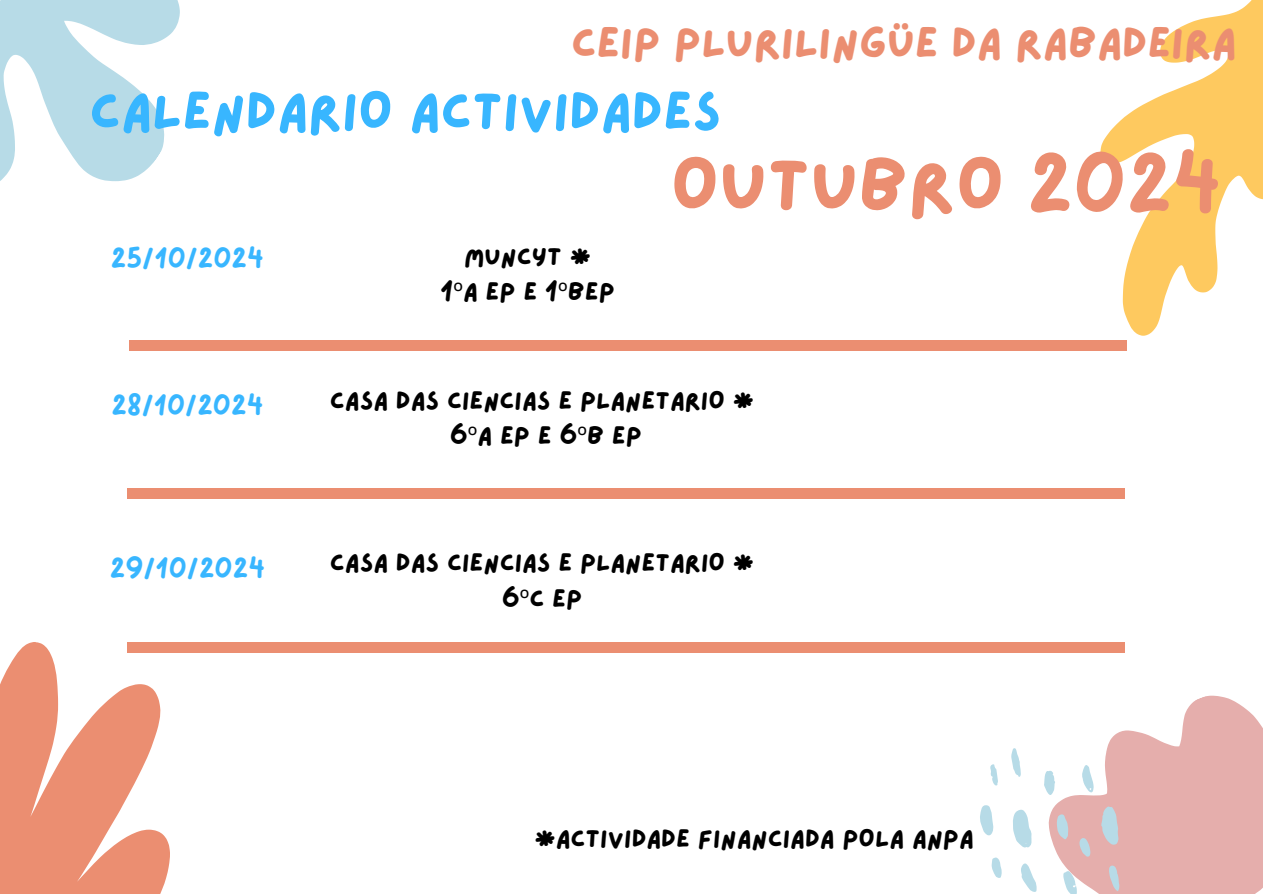
<style>
.page{position:relative;width:1263px;height:894px;background:#fff}
.page>*{position:absolute;margin:0;border:0;box-sizing:border-box;transform-origin:0 0}
.t1{font:75px "Lazydog";color:#eb8e71}
.t2{font:53.85px "Lazydog";color:#38b6ff}
.t3{font:43.5px "Lazydog";color:#eb8e71}
.t4{font:25.5px/35.4px "Lazydog";color:#000;text-align:center}
.t5{font:25.5px "Lazydog";color:#38b6ff}
.s1{font-family:"Noto Sans"}
</style>
<div class="page">
<svg style="left:0;top:642px;width:170px;height:251px"></svg>
<svg style="left:0;top:0;width:180px;height:182px;fill:#b7dbe7"></svg>
<svg style="left:1100px;top:0;width:163px;height:335px"></svg>
<svg style="left:1024px;top:695px;width:239px;height:198px;fill:#e5aeac"></svg>
<svg style="left:1013px;top:808px;width:19px;height:39px"></svg>
<svg style="left:1101px;top:806px;width:18px;height:39px"></svg>
<svg style="left:980px;top:805px;width:13px;height:30px"></svg>
<svg style="left:1021px;top:862px;width:16px;height:29px"></svg>
<svg style="left:1063px;top:870px;width:14px;height:23px"></svg>
<svg style="left:1057px;top:813px;width:11px;height:26px"></svg>
<svg style="left:1081px;top:764px;width:13px;height:28px"></svg>
<svg style="left:1043px;top:770px;width:12px;height:25px"></svg>
<svg style="left:1011px;top:748px;width:10px;height:28px"></svg>
<svg style="left:1109px;top:864px;width:10px;height:27px"></svg>
<svg style="left:991px;top:857px;width:11px;height:20px"></svg>
<svg style="left:1079px;top:837px;width:11px;height:20px"></svg>
<svg style="left:990px;top:764px;width:8px;height:21px"></svg>
<div style="left:129px;top:340px;width:998px;height:10px;background:#eb8e71"></div>
<div style="left:127px;top:488px;width:998px;height:10px;background:#eb8e71"></div>
<div style="left:127px;top:641px;width:998px;height:11px;background:#eb8e71"></div>
<h1 class="t3" style="left:571px;top:22px;width:667px">CEIP PLURILINGÜE DA RABADEIRA</h1>
<p class="t2" style="left:89px;top:85px;width:633px">CALENDARIO ACTIVIDADES</p>
<p class="t1" style="left:671px;top:149px;width:553px">OUTUBRO 2024</p>
<h3 class="t5" style="left:111px;top:247px;width:155px">25/10/2024</h3>
<p class="t4" style="left:440px;top:239px;width:176px">MUNCYT *<br>1<span class="s1">º</span>A EP E 1<span class="s1">º</span>BEP</p>
<h4 class="t5" style="left:111px;top:393px;width:153px">28/10/2024</h4>
<h2 class="t5" style="left:110px;top:556px;width:157px">29/10/2024</h2>
<h4 class="t4" style="left:330px;top:384px;width:426px">CASA DAS CIENCIAS E PLANETARIO *<br>6<span class="s1">º</span>A EP E 6<span class="s1">º</span>B EP</h4>
<p class="t4" style="left:330px;top:546px;width:426px">CASA DAS CIENCIAS E PLANETARIO *<br>6<span class="s1">º</span>C EP</p>
<p class="t4" style="left:534px;top:821px;width:441px">*ACTIVIDADE FINANCIADA POLA ANPA</p>
</div>
